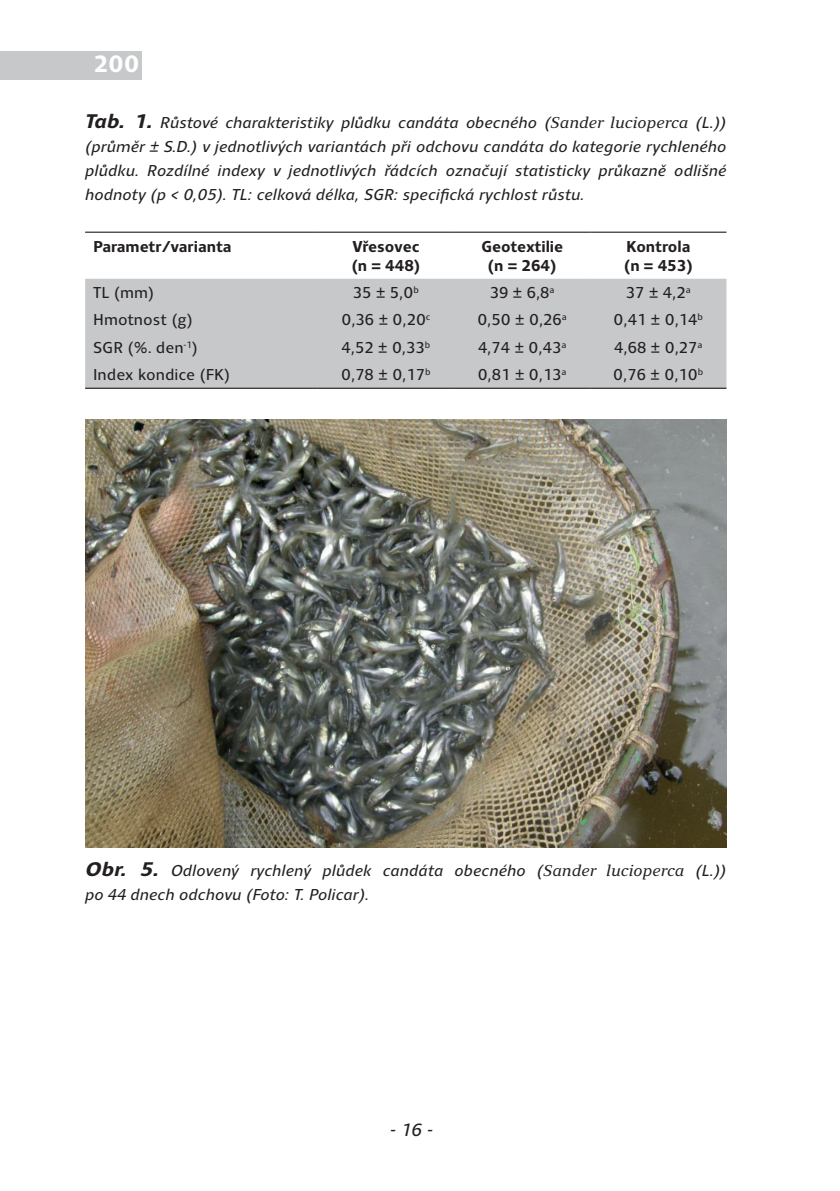
<style>
.page{position:relative;width:840px;height:1191px;background:#fff}
.page>*{position:absolute;margin:0;border:0;box-sizing:border-box;transform-origin:0 0}
.t1{font:700 24px "Clara Sans";color:#fff}
.t2{font:italic 18px "Clara Sans";color:#231f20}
.Označeni_obrazku_a_tabulky{font:italic 16px/24px "Clara Sans";color:#231f20;text-align:justify}
.Text_tabulka{font:16px "Clara Sans";color:#231f20}
.Text_tabulka-2{font:700 16px "Clara Sans";color:#231f20}
.s1{font-weight:700;font-size:20px}
.s2{font-family:"Clara Serif"}
</style>
<div class="page">
<div style="left:0;top:51px;width:142px;height:28px;background:#c7c8ca"></div>
<div style="left:85px;top:279px;width:641px;height:109px;background:#c7c8ca"></div>
<hr style="left:85px;top:232px;width:232px;height:1px;background:#000">
<hr style="left:317px;top:232px;width:137px;height:1px;background:#000">
<hr style="left:454px;top:232px;width:136px;height:1px;background:#000">
<hr style="left:590px;top:232px;width:136px;height:1px;background:#000">
<hr style="left:85px;top:388px;width:232px;height:1px;background:#000">
<hr style="left:317px;top:388px;width:137px;height:1px;background:#000">
<hr style="left:454px;top:388px;width:136px;height:1px;background:#000">
<hr style="left:590px;top:388px;width:136px;height:1px;background:#000">
<img style="left:85px;top:420px;width:641px;height:427px">
<h1 class="t1" style="left:94px;top:51px;width:47px">200</h1>
<p class="Označeni_obrazku_a_tabulky" style="left:85px;top:110px;width:642px"><span class="s1">Tab. 1.</span> Růstové charakteristiky plůdku candáta obecného (<span class="s2">Sander lucioperca</span> (L.)) (průměr ± S.D.) v jednotlivých variantách při odchovu candáta do kategorie rychleného plůdku. Rozdílné indexy v jednotlivých řádcích označují statisticky průkazně odlišné hodnoty (p &lt; 0,05). TL: celková délka, SGR: specifická rychlost růstu.</p>
<p class="Text_tabulka-2" style="left:93px;top:237px;width:140px">Parametr/varianta</p>
<p class="Text_tabulka-2" style="left:352px;top:237px;width:68px">Vřesovec</p>
<p class="Text_tabulka-2" style="left:351px;top:256px;width:71px">(n = 448)</p>
<p class="Text_tabulka-2" style="left:481px;top:237px;width:83px">Geotextilie</p>
<p class="Text_tabulka-2" style="left:487px;top:256px;width:71px">(n = 264)</p>
<p class="Text_tabulka-2" style="left:626px;top:237px;width:66px">Kontrola</p>
<p class="Text_tabulka-2" style="left:623px;top:256px;width:71px">(n = 453)</p>
<p class="Text_tabulka" style="left:93px;top:284px;width:63px">TL (mm)</p>
<p class="Text_tabulka" style="left:353px;top:284px;width:67px">35 ± 5,0<sup>b</sup></p>
<p class="Text_tabulka" style="left:489px;top:284px;width:66px">39 ± 6,8<sup>a</sup></p>
<p class="Text_tabulka" style="left:625px;top:284px;width:66px">37 ± 4,2<sup>a</sup></p>
<p class="Text_tabulka" style="left:93px;top:311px;width:101px">Hmotnost (g)</p>
<p class="Text_tabulka" style="left:341px;top:311px;width:90px">0,36 ± 0,20<sup>c</sup></p>
<p class="Text_tabulka" style="left:477px;top:311px;width:91px">0,50 ± 0,26<sup>a</sup></p>
<p class="Text_tabulka" style="left:613px;top:311px;width:91px">0,41 ± 0,14<sup>b</sup></p>
<p class="Text_tabulka" style="left:93px;top:339px;width:106px">SGR (%. den<sup>-1</sup>)</p>
<p class="Text_tabulka" style="left:341px;top:339px;width:90px">4,52 ± 0,33<sup>b</sup></p>
<p class="Text_tabulka" style="left:477px;top:339px;width:90px">4,74 ± 0,43<sup>a</sup></p>
<p class="Text_tabulka" style="left:614px;top:339px;width:90px">4,68 ± 0,27<sup>a</sup></p>
<p class="Text_tabulka" style="left:93px;top:366px;width:139px">Index kondice (FK)</p>
<p class="Text_tabulka" style="left:341px;top:366px;width:91px">0,78 ± 0,17<sup>b</sup></p>
<p class="Text_tabulka" style="left:477px;top:366px;width:90px">0,81 ± 0,13<sup>a</sup></p>
<p class="Text_tabulka" style="left:613px;top:366px;width:91px">0,76 ± 0,10<sup>b</sup></p>
<p class="Označeni_obrazku_a_tabulky" style="left:85px;top:859px;width:642px"><span class="s1">Obr. 5.</span> Odlovený rychlený plůdek candáta obecného (<span class="s2">Sander lucioperca</span> (L.)) po 44 dnech odchovu (Foto: T. Policar).</p>
<p class="t2" style="left:390px;top:1120px;width:44px">- 16 -</p>
</div>
